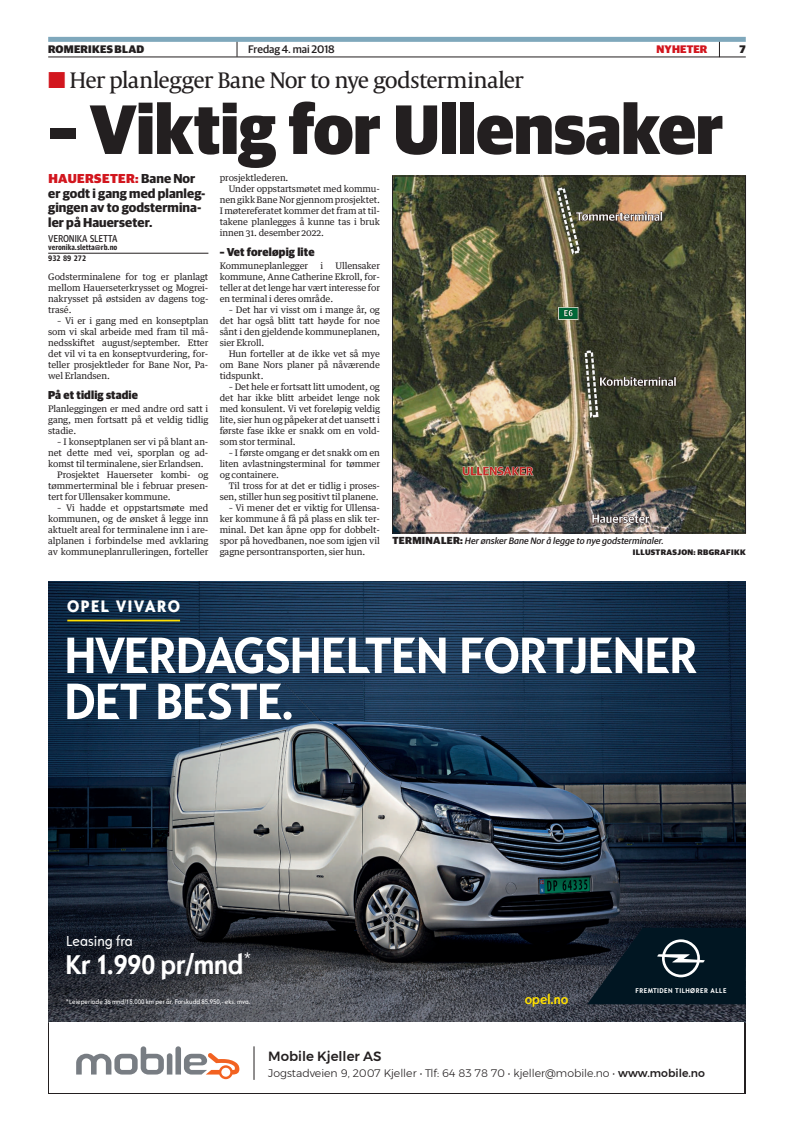
<style>
.page{position:relative;width:794px;height:1134px;background:#fff}
.page>*{position:absolute;margin:0;border:0;box-sizing:border-box;transform-origin:0 0}
.t1{font:900 70px "Guardian Sans";color:#231f20;scale:.95 1}
.t2{font:700 53.4px/46px "Opel Sans Condensed";letter-spacing:-.02em;color:#fff}
.t3{font:700 28.6px "Opel Sans Condensed";color:#fff}
.t4{font:23px "Capitolium News 2";letter-spacing:-.045em;color:#231f20}
.t5{font:800 17.6px "Opel Sans Condensed";letter-spacing:.08em;color:#fff}
.t6{font:condensed 15.2px "Opel Sans";color:#fff}
.t7{font:700 14.4px "Opel Sans Condensed";color:#ffdf01}
.t8{font:500 13.3px "Montserrat";color:#231f20}
.t9{font:700 13px/14.5px "Guardian Sans";letter-spacing:.005em;color:#231f20}
.t10{font:900 13px "Guardian Sans";color:#d2161e}
.t11{font:900 11.5px "Guardian Sans";letter-spacing:.015em;color:#231f20;scale:.95 1}
.t12{font:500 11px "Guardian Sans";color:#231f20}
.t13{font:900 11px "Guardian Sans";letter-spacing:.02em;color:#231f20}
.t14{font:900 11px "Guardian Sans";letter-spacing:.01em;color:#d2161e}
.t15{font:300 10.9px "Montserrat";color:#231f20}
.t16{font:900 10.2px "Guardian Sans";color:#231f20}
.t17{font:10px "Guardian Agate Sans 4 D";letter-spacing:-.03em;color:#231f20;scale:.95 1}
.t18{font:italic 500 9.3px "Guardian Sans";letter-spacing:.005em;color:#231f20}
.t19{font:9px/11px "Guardian Text Egyp";letter-spacing:-.01em;color:#231f20;text-align:justify}
.t20{font:700 8px/10.8px "Guardian Agate Sans 4 D";color:#231f20;scale:.95 1}
.t21{font:900 8px "Guardian Sans";letter-spacing:.04em;color:#231f20}
.t22{font:700 7.3px "Opel Sans Condensed";letter-spacing:.06em;color:#fff}
.t23{font:condensed 7px "Opel Sans";color:#fff}
.s1{color:#d2161e}
.s2{font-weight:900;color:#d2161e}
.s3{font-weight:900;font-style:normal;font-size:10.2px}
.s4{font-weight:500}
</style>
<div class="page">
<img style="left:48px;top:581px;width:698px;height:442px">
<svg style="left:587px;top:928px;width:159px;height:76px;background:#11222e"></svg>
<hr style="left:67px;top:620px;width:113px;height:1px;background:#ffdf01">
<div style="left:50px;top:1022px;width:694px;height:71px;background:#fff"></div>
<svg style="left:76px;top:1046px;width:163px;height:33px"></svg>
<hr style="left:254px;top:1046px;width:1px;height:34px;background:#231f20">
<svg style="left:237px;top:42px;width:1px;height:15px"></svg>
<svg style="left:719px;top:42px;width:1px;height:15px"></svg>
<hr style="left:48px;top:57px;width:698px;height:1px;background:#231f20">
<div style="left:48px;top:37px;width:698px;height:5px;background:#7fa8bc"></div>
<hr style="left:48px;top:253px;width:160px;height:1px;background:#231f20">
<img style="left:394px;top:178px;width:350px;height:353px">
<div style="left:392px;top:176px;width:354px;height:357px;border:1px solid #231f20"></div>
<p class="t13" style="left:48px;top:41px;width:98px">ROMERIKES BLAD</p>
<p class="t12" style="left:248px;top:41px;width:88px">Fredag 4. mai 2018</p>
<p class="t14" style="left:656px;top:41px;width:49px">NYHETER</p>
<p class="t13" style="left:739px;top:41px;width:8px">7</p>
<h3 class="t4" style="left:48px;top:64px;width:477px"><span class="s1">■</span> Her planlegger Bane Nor to nye godsterminaler</h3>
<h1 class="t1" style="left:48px;top:76px;width:712px">– VIKTIG FOR ULLENSAKER</h1>
<h3 class="t10" style="left:48px;top:169px;width:55px">HAUERSETE</h3>
<h3 class="t9" style="left:48px;top:170px;width:159px;text-indent:78px"><span class="s2">R:</span> Bane Nor er godt i gang med planleg&shy;gingen av to godstermina&shy;ler på Hauerseter.</h3>
<p class="t17" style="left:48px;top:232px;width:75px">VERONIKA SLETTA</p>
<p class="t20" style="left:48px;top:241px;width:74px">veronika.sletta@rb.no<br>932 89 272</p>
<p class="t19" style="left:48px;top:270px;width:162px">Godsterminalene for tog er planlagt mellom Hauerseterkrysset og Mogrei&shy;nakrysset på østsiden av dagens tog&shy;trasé.</p>
<p class="t19" style="left:48px;top:314px;width:162px;text-indent:9px">– Vi er i gang med en konseptplan som vi skal arbeide med fram til må&shy;nedsskiftet august/september. Etter det vil vi ta en konseptvurdering, for&shy;teller prosjektleder for Bane Nor, Pa&shy;wel Erlandsen.</p>
<p class="t11" style="left:48px;top:386px;width:96px">PÅ ET TIDLIG STADIE</p>
<p class="t19" style="left:48px;top:402px;width:162px">Planleggingen er med andre ord satt i gang, men fortsatt på et veldig tidlig stadie.</p>
<p class="t19" style="left:57px;top:435px;width:153px">– I konseptplanen ser vi på blant an-</p>
<p class="t19" style="left:48px;top:446px;width:162px">net dette med vei, sporplan og ad-</p>
<p class="t19" style="left:48px;top:457px;width:157px">komst til terminalene, sier Erlandsen.</p>
<p class="t19" style="left:57px;top:468px;width:153px">Prosjektet Hauerseter kombi- og</p>
<p class="t19" style="left:48px;top:479px;width:162px">tømmerterminal ble i februar presen-</p>
<p class="t19" style="left:48px;top:490px;width:124px">tert for Ullensaker kommune.</p>
<p class="t19" style="left:48px;top:501px;width:162px;text-indent:9px">– Vi hadde et oppstartsmøte med kommunen, og de ønsket å legge inn aktuelt areal for terminalene inn i are&shy;alplanen i forbindelse med avklaring av kommuneplanrulleringen, forteller</p>
<p class="t19" style="left:220px;top:171px;width:70px">prosjektlederen.</p>
<p class="t19" style="left:229px;top:182px;width:153px">Under oppstartsmøtet med kommu-</p>
<p class="t19" style="left:220px;top:193px;width:162px">nen gikk Bane Nor gjennom prosjektet.</p>
<p class="t19" style="left:220px;top:204px;width:162px">I møtereferatet kommer det fram at til-</p>
<p class="t19" style="left:220px;top:215px;width:162px">takene planlegges å kunne tas i bruk</p>
<p class="t19" style="left:220px;top:226px;width:106px">innen 31. desember 2022.</p>
<p class="t11" style="left:220px;top:243px;width:101px">– VET FORELØPIG LITE</p>
<p class="t19" style="left:220px;top:259px;width:90px">Kommuneplanlegger</p>
<p class="t19" style="left:320px;top:259px;width:4px">i</p>
<p class="t19" style="left:220px;top:259px;width:162px;text-indent:116px">Ullensaker kommune, Anne Catherine Ekroll, for&shy;teller at det lenge har vært interesse for en terminal i deres område.</p>
<p class="t19" style="left:220px;top:303px;width:162px;text-indent:9px">– Det har vi visst om i mange år, og det har også blitt tatt høyde for noe sånt i den gjeldende kommuneplanen, sier Ekroll.</p>
<p class="t19" style="left:220px;top:347px;width:162px;text-indent:9px">Hun forteller at de ikke vet så mye om Bane Nors planer på nåværende tidspunkt.</p>
<p class="t19" style="left:220px;top:380px;width:162px;text-indent:9px">– Det hele er fortsatt litt umodent, og det har ikke blitt arbeidet lenge nok med konsulent. Vi vet foreløpig veldig lite, sier hun og påpeker at det uansett i første fase ikke er snakk om en vold&shy;som stor terminal.</p>
<p class="t19" style="left:220px;top:446px;width:162px;text-indent:9px">– I første omgang er det snakk om en liten avlastningsterminal for tømmer og containere.</p>
<p class="t19" style="left:220px;top:479px;width:162px;text-align:right">Til tross for at det er tidlig i proses&shy;sen, stiller hun seg positivt til planene.</p>
<p class="t19" style="left:220px;top:501px;width:162px;text-indent:9px">– Vi mener det er viktig for Ullensa&shy;ker kommune å få på plass en slik ter&shy;minal. Det kan åpne opp for dobbelt&shy;spor på hovedbanen, noe som igjen vil gagne persontransporten, sier hun.</p>
<p class="t16" style="left:392px;top:533px;width:28px">TERMINALE</p>
<p class="t18" style="left:453px;top:534px;width:212px"><span class="s3">R:</span> Her ønsker Bane Nor å legge to nye godsterminaler.</p>
<p class="t21" style="left:633px;top:546px;width:114px">I LLUSTRASJON: RBGRAFIKK</p>
<h3 class="t5" style="left:67px;top:595px;width:115px">OPEL VIVARO</h3>
<h2 class="t2" style="left:64px;top:632px;width:635px">HVERDAGSHELTEN FORTJENER<br>DET BESTE.</h2>
<h3 class="t6" style="left:66px;top:932px;width:68px">Leasing fra</h3>
<h3 class="t3" style="left:66px;top:947px;width:188px">Kr 1.990 pr/mnd<sup>*</sup></h3>
<p class="t23" style="left:66px;top:998px;width:186px">*Leieperiode 36 mnd/15.000 km per år. Forskudd 85.950,- eks. mva.</p>
<h3 class="t7" style="left:525px;top:991px;width:45px">opel.no</h3>
<p class="t22" style="left:635px;top:986px;width:93px">FREMTIDEN TILHØRER ALLE</p>
<h3 class="t8" style="left:268px;top:1046px;width:115px">Mobile Kjeller AS</h3>
<p class="t15" style="left:268px;top:1065px;width:438px">Jogstadveien 9, 2007 Kjeller • Tlf: 64 83 78 70 • kjeller@mobile.no • <span class="s4">www.mobile.no</span></p>
</div>
